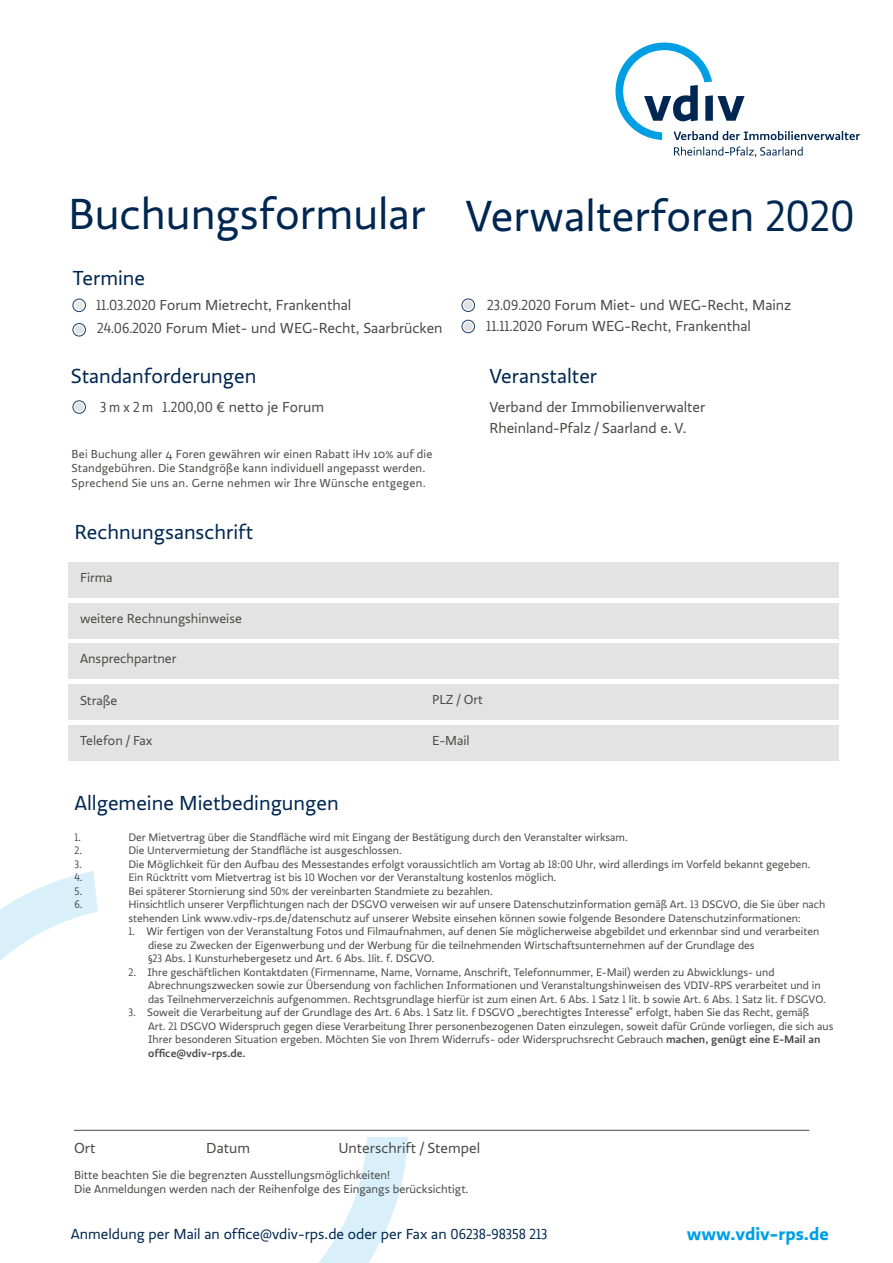
<style>
.page{position:relative;width:893px;height:1263px;background:#fff}
.page>*{position:absolute;margin:0;border:0;box-sizing:border-box;transform-origin:0 0}
.t1{font:45px "Ratio";color:#002751}
.t2{font:21px "Ratio";color:#002751}
.t3{font:700 18px "Ratio";color:#009fe3}
.t4{font:15px/21px "Ratio";color:#4a4a49}
.t5{font:15px "Ratio";color:#002751}
.t6{font:15px "Ratio Display";color:#4a4a49}
.t7{font:13.5px "Ratio";color:#4a4a49}
.t8{font:12px/14.4px "Ratio";letter-spacing:.005em;color:#4a4a49}
.t9{font:11.25px/13.5px "Ratio";color:#4a4a49}
.t10{font:11.25px "Ratio Display";color:#4a4a49}
.s1{font-family:"Ratio Display"}
.s2{font-family:"Ratio"}
.s3{font-weight:500}
</style>
<div class="page">
<svg style="left:0;top:871px;width:408px;height:392px"></svg>
<hr style="left:74px;top:1130px;width:735px;height:1px;background:#4a4a49">
<div style="left:68px;top:562px;width:771px;height:36px;background:#e3e3e3"></div>
<div style="left:68px;top:603px;width:771px;height:35px;background:#e3e3e3"></div>
<div style="left:68px;top:643px;width:771px;height:36px;background:#e3e3e3"></div>
<div style="left:68px;top:684px;width:771px;height:36px;background:#e3e3e3"></div>
<div style="left:68px;top:725px;width:771px;height:35px;background:#e3e3e3"></div>
<div style="left:73px;top:323px;width:13px;height:13px;border:1px solid #1a3c66;border-radius:50%"></div>
<div style="left:75px;top:325px;width:9px;height:9px;background:#e0e2e3;border-radius:50%"></div>
<div style="left:462px;top:299px;width:13px;height:13px;border:1px solid #1a3c66;border-radius:50%"></div>
<div style="left:464px;top:301px;width:9px;height:9px;background:#e0e2e3;border-radius:50%"></div>
<div style="left:462px;top:320px;width:13px;height:13px;border:1px solid #1a3c66;border-radius:50%"></div>
<div style="left:464px;top:322px;width:9px;height:9px;background:#e0e2e3;border-radius:50%"></div>
<div style="left:73px;top:299px;width:13px;height:13px;border:1px solid #1a3c66;border-radius:50%"></div>
<div style="left:75px;top:301px;width:9px;height:9px;background:#e8e8e7;border-radius:50%"></div>
<div style="left:73px;top:401px;width:13px;height:13px;border:1px solid #1a3c66;border-radius:50%"></div>
<div style="left:75px;top:402px;width:9px;height:10px;background:#e0e2e3;border-radius:50%"></div>
<svg style="left:674px;top:147px;width:129px;height:10px"></svg>
<svg style="left:615px;top:43px;width:245px;height:97px"></svg>
<h1 class="t1" style="left:68px;top:188px;width:788px">Buchungsformular Verwalterforen <span class="s1">2020</span></h1>
<h2 class="t2" style="left:73px;top:265px;width:74px">Termine</h2>
<h3 class="t4" style="left:96px;top:295px;width:257px"><span class="s1">11.03.2020</span> Forum Mietrecht, Frankenthal</h3>
<h3 class="t4" style="left:487px;top:295px;width:306px"><span class="s1">23.09.2020</span> Forum Miet- und WEG-Recht, Mainz</h3>
<h3 class="t4" style="left:97px;top:318px;width:347px"><span class="s1">24.06.2020</span> Forum Miet- und WEG-Recht, Saarbrücken</h3>
<h3 class="t4" style="left:486px;top:316px;width:266px"><span class="s1">11.11.2020</span> Forum WEG-Recht, Frankenthal</h3>
<h2 class="t2" style="left:489px;top:364px;width:109px">Veranstalter</h2>
<h3 class="t4" style="left:489px;top:396px;width:217px">Verband der Immobilienverwalter<br>Rheinland-Pfalz / Saarland e. V.</h3>
<h2 class="t2" style="left:71px;top:364px;width:187px">Standanforderungen</h2>
<h3 class="t6" style="left:100px;top:398px;width:225px">3 m x 2 m 1.200,00 € <span class="s2">netto je Forum</span></h3>
<p class="t8" style="left:72px;top:447px;width:362px">Bei Buchung aller 4 Foren gewähren wir einen Rabatt iHv 10% auf die<br>Standgebühren. Die Standgröße kann individuell angepasst werden.<br>Sprechend Sie uns an. Gerne nehmen wir Ihre Wünsche entgegen.</p>
<h2 class="t2" style="left:74px;top:520px;width:180px">Rechnungsanschrift</h2>
<p class="t7" style="left:80px;top:570px;width:34px">Firma</p>
<p class="t7" style="left:80px;top:611px;width:163px">weitere Rechnungshinweise</p>
<p class="t7" style="left:80px;top:651px;width:98px">Ansprechpartner</p>
<p class="t7" style="left:80px;top:693px;width:39px">Straße</p>
<p class="t7" style="left:432px;top:692px;width:52px">PLZ / Ort</p>
<p class="t7" style="left:80px;top:733px;width:74px">Telefon / Fax</p>
<p class="t7" style="left:432px;top:733px;width:39px">E-Mail</p>
<h2 class="t2" style="left:74px;top:791px;width:266px">Allgemeine Mietbedingungen</h2>
<p class="t10" style="left:74px;top:831px;width:8px">1<span class="s2">.</span></p>
<p class="t9" style="left:128px;top:830px;width:501px">Der Mietvertrag über die Standfläche wird mit Eingang der Bestätigung durch den Veranstalter wirksam.</p>
<p class="t10" style="left:74px;top:844px;width:9px">2<span class="s2">.</span></p>
<p class="t9" style="left:128px;top:844px;width:275px">Die Untervermietung der Standfläche ist ausgeschlossen.</p>
<p class="t10" style="left:74px;top:858px;width:9px">3<span class="s2">.</span></p>
<p class="t9" style="left:128px;top:857px;width:684px">Die Möglichkeit für den Aufbau des Messestandes erfolgt voraussichtlich am Vortag ab <span class="s1">18</span>:<span class="s1">00</span> Uhr, wird allerdings im Vorfeld bekannt gegeben.</p>
<p class="t10" style="left:74px;top:871px;width:10px">4<span class="s2">.</span></p>
<p class="t9" style="left:128px;top:871px;width:430px">Ein Rücktritt vom Mietvertrag ist bis <span class="s1">10</span> Wochen vor der Veranstaltung kostenlos möglich.</p>
<p class="t10" style="left:74px;top:885px;width:9px">5<span class="s2">.</span></p>
<p class="t9" style="left:128px;top:884px;width:366px">Bei späterer Stornierung sind <span class="s1">50</span>% der vereinbarten Standmiete zu bezahlen.</p>
<p class="t10" style="left:74px;top:898px;width:10px">6<span class="s2">.</span></p>
<p class="t9" style="left:128px;top:898px;width:699px">Hinsichtlich unserer Verpflichtungen nach der DSGVO verweisen wir auf unsere Datenschutzinformation gemäß Art. <span class="s1">13</span> DSGVO, die Sie über nach stehenden Link www.vdiv-rps.de/datenschutz auf unserer Website einsehen können sowie folgende Besondere Datenschutzinformationen:</p>
<p class="t9" style="left:148px;top:925px;width:673px;text-indent:-20px"><span class="s1">1</span>. Wir fertigen von der Veranstaltung Fotos und Filmaufnahmen, auf denen Sie möglicherweise abgebildet und erkennbar sind und verarbeiten diese zu Zwecken der Eigenwerbung und der Werbung für die teilnehmenden Wirtschaftsunternehmen auf der Grundlage des<br><span class="s1">§23</span> Abs. <span class="s1">1</span> Kunsturhebergesetz und Art. <span class="s1">6</span> Abs. <span class="s1">1l</span>it. f. DSGVO.</p>
<p class="t9" style="left:148px;top:965px;width:679px;text-indent:-20px"><span class="s1">2</span>. Ihre geschäftlichen Kontaktdaten (Firmenname, Name, Vorname, Anschrift, Telefonnummer, E-Mail) werden zu Abwicklungs- und<br>Abrechnungszwecken sowie zur Übersendung von fachlichen Informationen und Veranstaltungshinweisen des VDIV-RPS verarbeitet und in das Teilnehmerverzeichnis aufgenommen. Rechtsgrundlage hierfür ist zum einen Art. <span class="s1">6</span> Abs. <span class="s1">1</span> Satz <span class="s1">1</span> lit. b sowie Art. <span class="s1">6</span> Abs. <span class="s1">1</span> Satz lit. f DSGVO.</p>
<p class="t9" style="left:148px;top:1006px;width:687px;text-indent:-20px"><span class="s1">3</span>. Soweit die Verarbeitung auf der Grundlage des Art. <span class="s1">6</span> Abs. <span class="s1">1</span> Satz lit. f DSGVO „berechtigtes Interesse“ erfolgt, haben Sie das Recht, gemäß<br>Art. <span class="s1">21</span> DSGVO Widerspruch gegen diese Verarbeitung Ihrer personenbezogenen Daten einzulegen, soweit dafür Gründe vorliegen, die sich aus Ihrer besonderen Situation ergeben. Möchten Sie von Ihrem Widerrufs- oder Widerspruchsrecht Gebrauch <span class="s3">machen, genügt eine E-Mail an office@vdiv-rps.de.</span></p>
<h3 class="t4" style="left:74px;top:1138px;width:23px">Ort</h3>
<h3 class="t4" style="left:206px;top:1138px;width:45px">Datum</h3>
<h3 class="t4" style="left:338px;top:1138px;width:143px">Unterschrift / Stempel</h3>
<p class="t8" style="left:74px;top:1167px;width:396px">Bitte beachten Sie die begrenzten Ausstellungsmöglichkeiten!<br>Die Anmeldungen werden nach der Reihenfolge des Eingangs berücksichtigt.</p>
<h3 class="t5" style="left:71px;top:1225px;width:478px">Anmeldung per Mail an office@vdiv-rps.de oder per Fax an <span class="s1">06238-98358 213</span></h3>
<h3 class="t3" style="left:687px;top:1222px;width:143px">www.vdiv-rps.de</h3>
</div>
